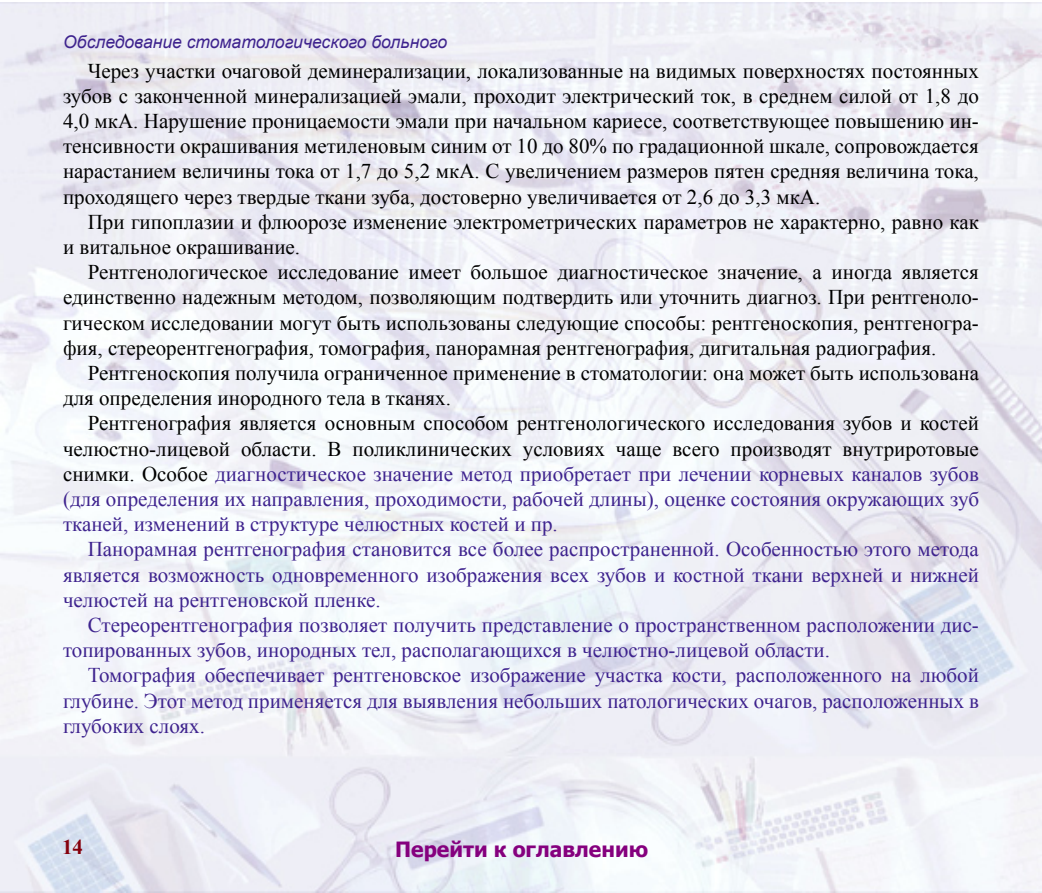
<style>
.page{position:relative;width:1042px;height:893px;background:#fff}
.page>*{position:absolute;margin:0;border:0;box-sizing:border-box;transform-origin:0 0}
.t1{font:21px/25.2px "Times New Roman";color:#000;text-align:justify}
.t2{font:21px/25.2px "Times New Roman";color:#3e238e;text-align:justify}
.t3{font:700 21px "Tahoma";color:#85007e}
.t4{font:700 21px "Times New Roman";color:#85000c}
.t5{font:italic 17.5px "Arial";color:#3e238e}
.s1{color:#000}
</style>
<div class="page">
<img style="left:0;top:2px;width:1041px;height:891px">
<p class="t5" style="left:63px;top:31px;width:385px">Обследование стоматологического больного</p>
<p class="t1" style="left:63px;top:58px;width:917px;text-indent:25px">Через участки очаговой деминерализации, локализованные на видимых поверхностях постоянных зубов с законченной минерализацией эмали, проходит электрический ток, в среднем силой от 1,8 до 4,0 мкА. Нарушение проницаемости эмали при начальном кариесе, соответствующее повышению ин&shy;тенсивности окрашивания метиленовым синим от 10 до 80% по градационной шкале, сопровождается нарастанием величины тока от 1,7 до 5,2 мкА. С увеличением размеров пятен средняя величина тока, проходящего через твердые ткани зуба, достоверно увеличивается от 2,6 до 3,3 мкА.</p>
<p class="t1" style="left:63px;top:209px;width:917px;text-indent:25px">При гипоплазии и флюорозе изменение электрометрических параметров не характерно, равно как и витальное окрашивание.</p>
<p class="t1" style="left:63px;top:259px;width:917px;text-indent:25px">Рентгенологическое исследование имеет большое диагностическое значение, а иногда является единственно надежным методом, позволяющим подтвердить или уточнить диагноз. При рентгеноло&shy;гическом исследовании могут быть использованы следующие способы: рентгеноскопия, рентгеногра&shy;фия, стереорентгенография, томография, панорамная рентгенография, дигитальная радиография.</p>
<p class="t1" style="left:63px;top:360px;width:917px;text-indent:25px">Рентгеноскопия получила ограниченное применение в стоматологии: она может быть использована для определения инородного тела в тканях.</p>
<p class="t2" style="left:63px;top:410px;width:917px;text-indent:25px"><span class="s1">Рентгенография является основным способом рентгенологического исследования зубов и костей челюстно-лицевой области. В поликлинических условиях чаще всего производят внутриротовые снимки. Особое</span> диагностическое значение метод приобретает при лечении корневых каналов зубов (для определения их направления, проходимости, рабочей длины), оценке состояния окружающих зуб тканей, изменений в структуре челюстных костей и пр.</p>
<p class="t2" style="left:63px;top:536px;width:917px;text-indent:25px">Панорамная рентгенография становится все более распространенной. Особенностью этого метода является возможность одновременного изображения всех зубов и костной ткани верхней и нижней челюстей на рентгеновской пленке.</p>
<p class="t2" style="left:63px;top:612px;width:917px;text-indent:25px">Стереорентгенография позволяет получить представление о пространственном расположении дис&shy;топированных зубов, инородных тел, располагающихся в челюстно-лицевой области.</p>
<p class="t2" style="left:63px;top:662px;width:917px;text-indent:25px">Томография обеспечивает рентгеновское изображение участка кости, расположенного на любой глубине. Этот метод применяется для выявления небольших патологических очагов, расположенных в глубоких слоях.</p>
<p class="t4" style="left:62px;top:832px;width:22px">14</p>
<p class="t3" style="left:395px;top:835px;width:254px">Перейти к оглавлению</p>
</div>
